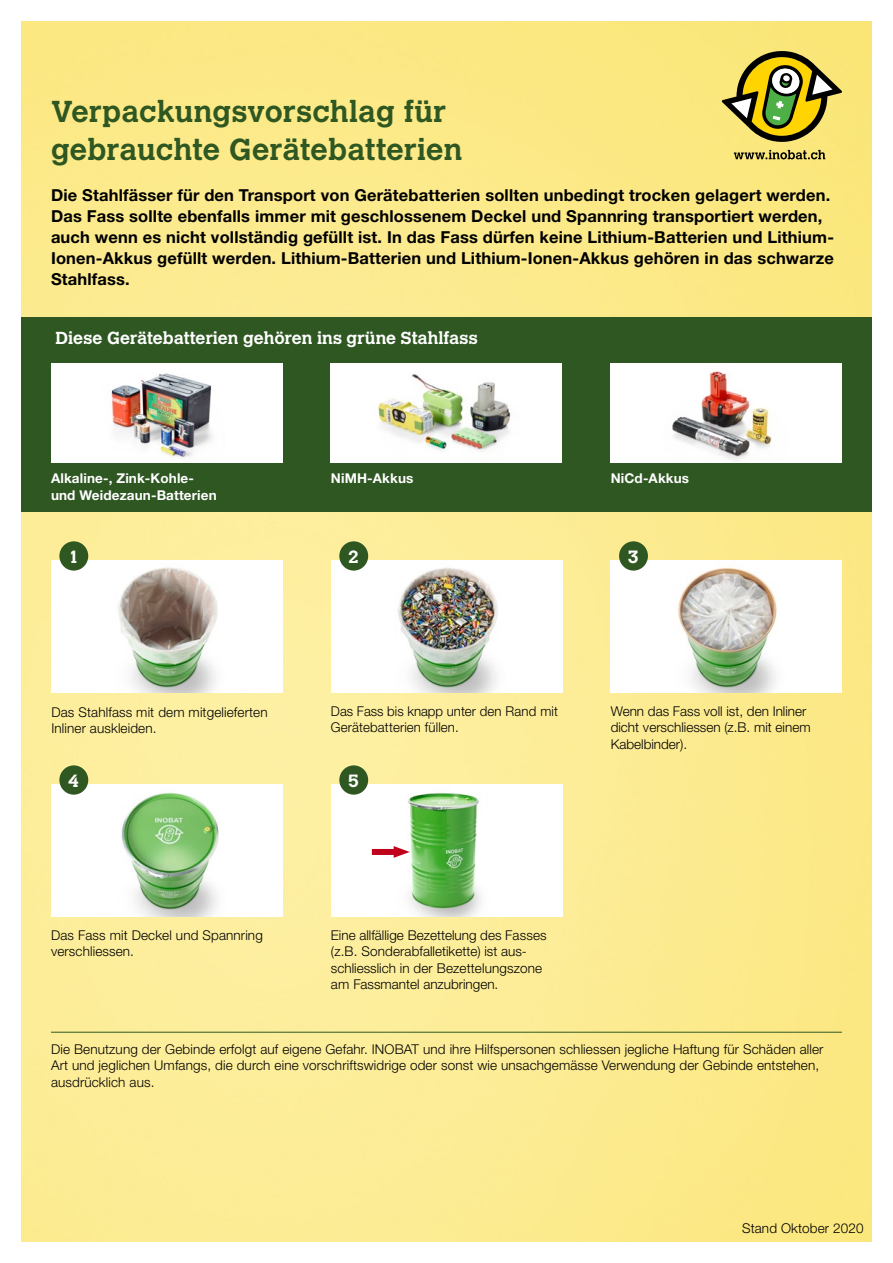
<style>
.page{position:relative;width:893px;height:1263px;background:#fff}
.page>*{position:absolute;margin:0;border:0;box-sizing:border-box;transform-origin:0 0}
.t1{font:700 30px/37.5px "Calvert MT Std";letter-spacing:.005em;color:#2f5722}
.t2{font:700 17.55px "Calvert MT Std";color:#fff}
.t3{font:700 17.25px "Calvert MT Std";color:#fff}
.t4{font:700 16.5px/21px "Helvetica Neue LT Std";letter-spacing:.01em;color:#000}
.t5{font:300 13.5px/16.5px "Helvetica Neue LT Std";letter-spacing:.01em;color:#000}
.t6{font:700 13.5px/16.5px "Helvetica Neue LT Std";letter-spacing:.01em;color:#fff}
</style>
<div class="page">
<img style="left:21px;top:21px;width:851px;height:1220px">
<div style="left:22px;top:317px;width:850px;height:195px;background:#2f5722"></div>
<div style="left:331px;top:363px;width:231px;height:100px;background:#fff"></div>
<img style="left:377px;top:374px;width:134px;height:78px">
<div style="left:611px;top:363px;width:231px;height:100px;background:#fff"></div>
<img style="left:672px;top:371px;width:100px;height:90px">
<div style="left:51px;top:363px;width:232px;height:100px;background:#fff"></div>
<img style="left:110px;top:373px;width:103px;height:86px">
<div style="left:51px;top:560px;width:232px;height:133px;background:#fff"></div>
<img style="left:77px;top:560px;width:141px;height:133px">
<div style="left:611px;top:560px;width:231px;height:133px;background:#fff"></div>
<img style="left:637px;top:560px;width:140px;height:133px">
<div style="left:331px;top:560px;width:231px;height:133px;background:#fff"></div>
<img style="left:357px;top:560px;width:141px;height:133px">
<div style="left:51px;top:784px;width:232px;height:133px;background:#fff"></div>
<img style="left:77px;top:784px;width:142px;height:133px">
<div style="left:331px;top:784px;width:231px;height:133px;background:#fff"></div>
<img style="left:365px;top:784px;width:116px;height:133px">
<div style="left:59px;top:541px;width:29px;height:30px;background:#2f5722;border-radius:50%"></div>
<div style="left:339px;top:541px;width:29px;height:30px;background:#2f5722;border-radius:50%"></div>
<div style="left:619px;top:541px;width:29px;height:30px;background:#2f5722;border-radius:50%"></div>
<div style="left:59px;top:765px;width:29px;height:30px;background:#2f5722;border-radius:50%"></div>
<div style="left:339px;top:765px;width:29px;height:30px;background:#2f5722;border-radius:50%"></div>
<svg style="left:734px;top:150px;width:91px;height:9px"></svg>
<svg style="left:722px;top:51px;width:120px;height:91px;background:#ada346"></svg>
<div style="left:372px;top:849px;width:27px;height:6px;background:#c0021c"></div>
<svg style="left:394px;top:846px;width:16px;height:12px"></svg>
<hr style="left:51px;top:1032px;width:791px;height:1px;background:#2f5722">
<h1 class="t1" style="left:51px;top:93px;width:413px">Verpackungsvorschlag für gebrauchte Gerätebatterien</h1>
<p class="t4" style="left:51px;top:184px;width:784px">Die Stahlfässer für den Transport von Gerätebatterien sollten unbedingt trocken gelagert werden.<br>Das Fass sollte ebenfalls immer mit geschlossenem Deckel und Spannring transportiert werden, auch wenn es nicht vollständig gefüllt ist. In das Fass dürfen keine Lithium-Batterien und Lithium-Ionen-Akkus gefüllt werden. Lithium-Batterien und Lithium-Ionen-Akkus gehören in das schwarze Stahlfass.</p>
<p class="t3" style="left:56px;top:327px;width:423px">Diese Gerätebatterien gehören ins grüne Stahlfass</p>
<p class="t6" style="left:51px;top:470px;width:167px">Alkaline-, Zink-Kohle&shy;und Weidezaun-Batterien</p>
<p class="t6" style="left:331px;top:470px;width:84px">NiMH-Akkus</p>
<p class="t6" style="left:611px;top:470px;width:80px">NiCd-Akkus</p>
<p class="t2" style="left:68px;top:545px;width:12px">1</p>
<p class="t2" style="left:348px;top:545px;width:12px">2</p>
<p class="t2" style="left:628px;top:545px;width:12px">3</p>
<p class="t5" style="left:51px;top:703px;width:218px">Das Stahlfass mit dem mitgelieferten<br>Inliner auskleiden.</p>
<p class="t5" style="left:611px;top:702px;width:201px">Wenn das Fass voll ist, den Inliner dicht verschliessen (z.B. mit einem<br>Kabelbinder).</p>
<p class="t5" style="left:331px;top:702px;width:228px">Das Fass bis knapp unter den Rand mit<br>Gerätebatterien füllen.</p>
<p class="t2" style="left:68px;top:769px;width:12px">4</p>
<p class="t2" style="left:348px;top:769px;width:12px">5</p>
<p class="t5" style="left:51px;top:926px;width:213px">Das Fass mit Deckel und Spannring verschliessen.</p>
<p class="t5" style="left:331px;top:926px;width:217px">Eine allfällige Bezettelung des Fasses (z.B. Sonderabfalletikette) ist aus&shy;schliesslich in der Bezettelungszone am Fassmantel anzubringen.</p>
<p class="t5" style="left:51px;top:1040px;width:774px">Die Benutzung der Gebinde erfolgt auf eigene Gefahr. INOBAT und ihre Hilfspersonen schliessen jegliche Haftung für Schäden aller<br>Art und jeglichen Umfangs, die durch eine vorschriftswidrige oder sonst wie unsachgemässe Verwendung der Gebinde entstehen, ausdrücklich aus.</p>
<p class="t5" style="left:742px;top:1220px;width:123px">Stand Oktober 2020</p>
</div>
